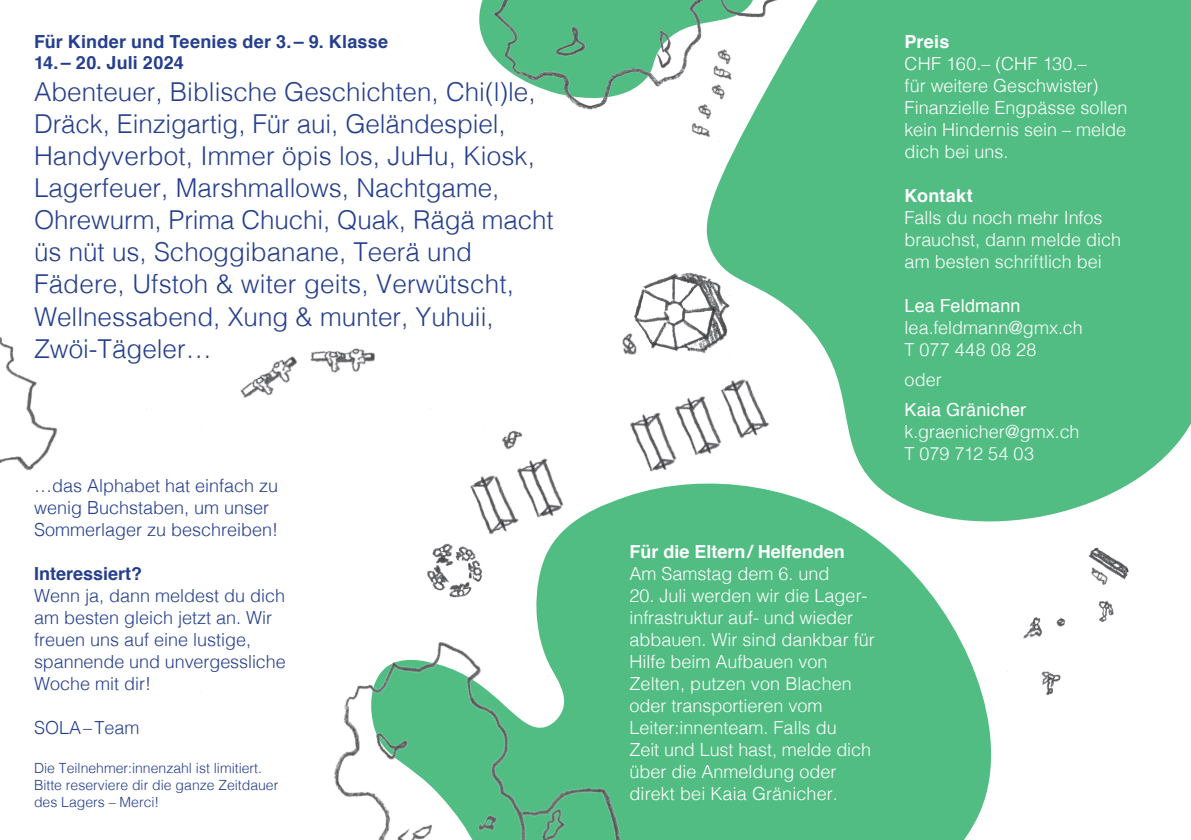
<style>
.page{position:relative;width:1191px;height:840px;background:#fff}
.page>*{position:absolute;margin:0;border:0;box-sizing:border-box;transform-origin:0 0}
.t1{font:300 26px/32px "Helvetica";color:#253f8e}
.t2{font:300 18px/22px "Helvetica";color:#fff}
.t3{font:300 18px/22px "Helvetica";color:#253f8e}
.t4{font:700 18px/21.6px "Helvetica";letter-spacing:.005em;color:#253f8e}
.t5{font:700 18px "Helvetica";color:#fff}
.t6{font:18px "Helvetica";letter-spacing:.005em;color:#fff}
.t7{font:300 14px/16.8px "Helvetica";color:#253f8e}
</style>
<div class="page">
<img style="left:146px;top:141px;width:171px;height:257px">
<img style="left:0;top:336px;width:37px;height:65px">
<img style="left:0;top:401px;width:37px;height:70px">
<img style="left:610px;top:0;width:284px;height:134px">
<img style="left:479px;top:0;width:131px;height:110px">
<img style="left:622px;top:134px;width:272px;height:267px">
<img style="left:317px;top:141px;width:168px;height:232px">
<img style="left:610px;top:401px;width:284px;height:262px">
<img style="left:393px;top:408px;width:217px;height:255px">
<div style="left:610px;top:663px;width:284px;height:176px;background:#51bd83"></div>
<img style="left:334px;top:663px;width:276px;height:176px">
<img style="left:1187px;top:0;width:4px;height:134px">
<div style="left:894px;top:0;width:293px;height:134px;background:#51bd83"></div>
<img style="left:1187px;top:134px;width:4px;height:267px">
<div style="left:894px;top:134px;width:293px;height:267px;background:#51bd83"></div>
<img style="left:1187px;top:401px;width:4px;height:29px">
<img style="left:894px;top:401px;width:293px;height:262px">
<img style="left:894px;top:663px;width:168px;height:176px">
<p class="t4" style="left:34px;top:31px;width:355px">Für Kinder und Teenies der 3.– 9. Klasse<br>14.– 20. Juli 2024</p>
<p class="t1" style="left:34px;top:74px;width:521px">Abenteuer, Biblische Geschichten, Chi(l)le, Dräck, Einzigartig, Für aui, Geländespiel, Handyverbot, Immer öpis los, JuHu, Kiosk, Lagerfeuer, Marshmallows, Nachtgame, Ohrewurm, Prima Chuchi, Quak, Rägä macht üs nüt us, Schoggibanane, Teerä und Fädere, Ufstoh &amp; witer geits, Verwütscht, Wellnessabend, Xung &amp; munter, Yuhuii, Zwöi-Tägeler…</p>
<p class="t3" style="left:34px;top:473px;width:246px">…das Alphabet hat einfach zu wenig Buchstaben, um unser<br>Sommerlager zu beschreiben!</p>
<p class="t4" style="left:34px;top:563px;width:110px">Interessiert?</p>
<p class="t3" style="left:34px;top:583px;width:253px">Wenn ja, dann meldest du dich am besten gleich jetzt an. Wir freuen uns auf eine lustige, spannende und unvergessliche<br>Woche mit dir!</p>
<p class="t3" style="left:34px;top:715px;width:107px">SOLA–Team</p>
<p class="t7" style="left:34px;top:758px;width:246px">Die Teilnehmer:innenzahl ist limitiert.<br>Bitte reserviere dir die ganze Zeitdauer des Lagers – Merci!</p>
<p class="t5" style="left:904px;top:27px;width:46px">Preis</p>
<p class="t2" style="left:904px;top:51px;width:224px">CHF 160.– (CHF 130.–<br>für weitere Geschwister)<br>Finanzielle Engpässe sollen kein Hindernis sein – melde dich bei uns.</p>
<p class="t5" style="left:904px;top:181px;width:70px">Kontakt</p>
<p class="t2" style="left:904px;top:205px;width:218px">Falls du noch mehr Infos brauchst, dann melde dich am besten schriftlich bei</p>
<p class="t6" style="left:904px;top:291px;width:117px">Lea Feldmann</p>
<p class="t2" style="left:904px;top:315px;width:180px">lea.feldmann@gmx.ch<br>T 077 448 08 28</p>
<p class="t2" style="left:904px;top:367px;width:39px">oder</p>
<p class="t6" style="left:904px;top:395px;width:123px">Kaia Gränicher</p>
<p class="t2" style="left:904px;top:419px;width:176px">k.graenicher@gmx.ch<br>T 079 712 54 03</p>
<p class="t5" style="left:629px;top:537px;width:217px">Für die Eltern/ Helfenden</p>
<p class="t2" style="left:629px;top:561px;width:202px">Am Samstag dem 6. und</p>
<p class="t2" style="left:629px;top:583px;width:247px">20. Juli werden wir die Lager&shy;infrastruktur auf- und wieder abbauen. Wir sind dankbar für<br>Hilfe beim Aufbauen von<br>Zelten, putzen von Blachen oder transportieren vom<br>Leiter:innenteam. Falls du<br>Zeit und Lust hast, melde dich über die Anmeldung oder direkt bei Kaia Gränicher.</p>
</div>
